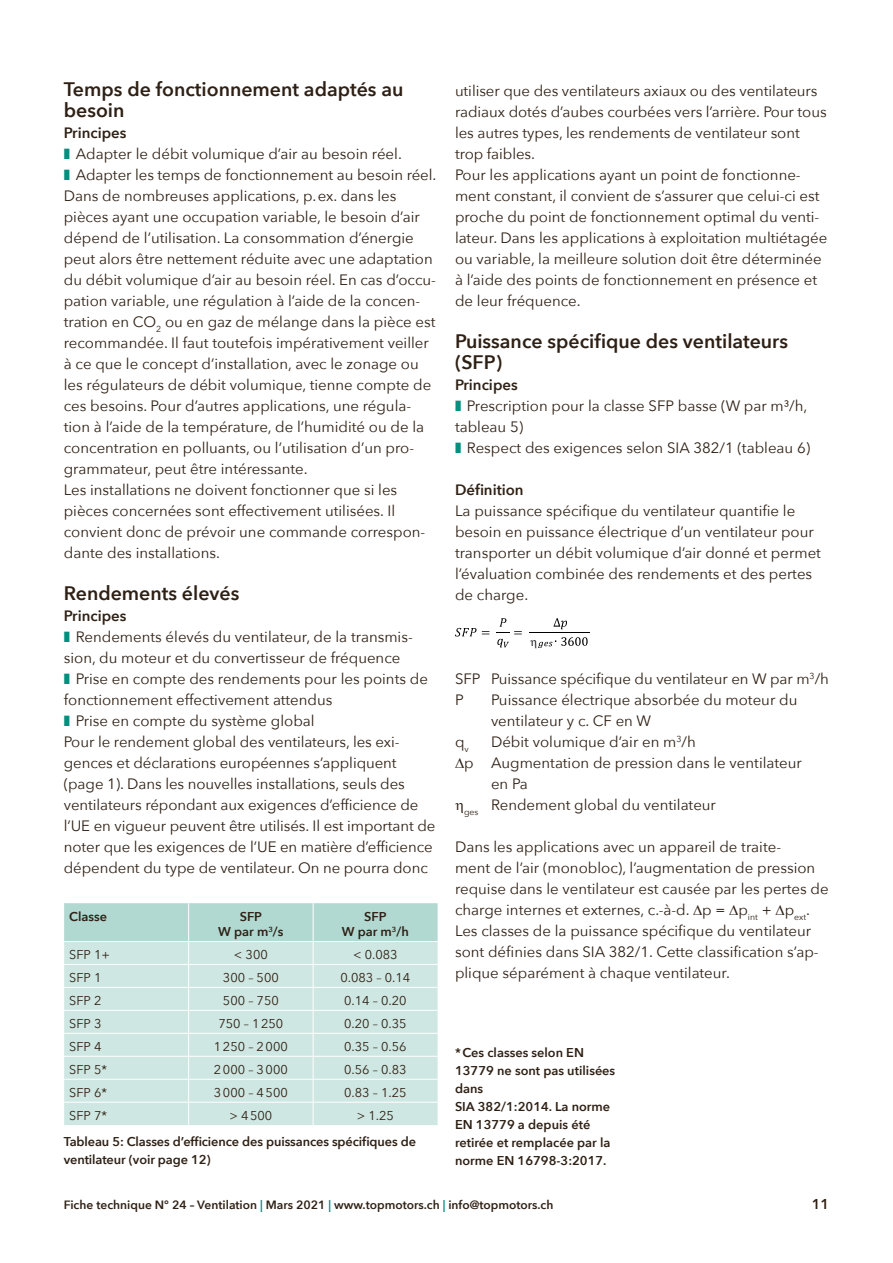
<style>
.page{position:relative;width:893px;height:1263px;background:#fff}
.page>*{position:absolute;margin:0;border:0;box-sizing:border-box;transform-origin:0 0}
.t1{font:600 19.5px/21px "Avenir Next";color:#2e2014}
.t2{font:15px/21px "Avenir Next";color:#2e2014}
.t3{font:600 15px "Avenir Next";color:#2e2014}
.t4{font:600 14.25px "Avenir Next";color:#2e2014}
.t5{font:600 12.75px/18px "Avenir Next";color:#2e2014}
.t6{font:12.75px "Avenir Next";color:#2e2014}
.t7{font:600 12px "Avenir Next";color:#2e2014}
.s1{color:#00907d}
</style>
<div class="page">
<svg style="left:64px;top:903px;width:374px;height:222px;background:#cce5e0"></svg>
<svg style="left:455px;top:628px;width:34px;height:8px"></svg>
<svg style="left:497px;top:618px;width:25px;height:29px"></svg>
<svg style="left:554px;top:618px;width:13px;height:11px"></svg>
<hr style="left:529px;top:632px;width:60px;height:1px;background:#000">
<svg style="left:538px;top:637px;width:50px;height:11px"></svg>
<h1 class="t1" style="left:64px;top:78px;width:341px">Temps de fonctionnement adaptés au besoin</h1>
<p class="t3" style="left:64px;top:120px;width:64px">Principes</p>
<p class="t2" style="left:76px;top:143px;width:328px">Adapter le débit volumique d’air au besoin réel.</p>
<p class="t2" style="left:76px;top:164px;width:362px">Adapter les temps de fonctionnement au besoin réel.</p>
<p class="t2" style="left:64px;top:185px;width:334px">Dans de nombreuses applications, p.ex. dans les</p>
<p class="t2" style="left:64px;top:206px;width:358px">pièces ayant une occupation variable, le besoin d’air</p>
<p class="t2" style="left:64px;top:227px;width:352px">dépend de l’utilisation. La consommation d’énergie</p>
<p class="t2" style="left:64px;top:248px;width:370px">peut alors être nettement réduite avec une adaptation</p>
<p class="t2" style="left:64px;top:269px;width:374px">du débit volumique d’air au besoin réel. En cas d’occu-</p>
<p class="t2" style="left:64px;top:290px;width:358px">pation variable, une régulation à l’aide de la concen-</p>
<p class="t2" style="left:64px;top:311px;width:373px">tration en CO<sub>2</sub> ou en gaz de mélange dans la pièce est</p>
<p class="t2" style="left:64px;top:332px;width:367px">recommandée. Il faut toutefois impérativement veiller</p>
<p class="t2" style="left:64px;top:353px;width:357px">à ce que le concept d’installation, avec le zonage ou</p>
<p class="t2" style="left:64px;top:374px;width:369px">les régulateurs de débit volumique, tienne compte de</p>
<p class="t2" style="left:64px;top:395px;width:349px">ces besoins. Pour d’autres applications, une régula-</p>
<p class="t2" style="left:64px;top:416px;width:362px">tion à l’aide de la température, de l’humidité ou de la</p>
<p class="t2" style="left:64px;top:437px;width:352px">concentration en polluants, ou l’utilisation d’un pro-</p>
<p class="t2" style="left:64px;top:458px;width:245px">grammateur, peut être intéressante.</p>
<p class="t2" style="left:64px;top:479px;width:335px">Les installations ne doivent fonctionner que si les</p>
<p class="t2" style="left:64px;top:500px;width:333px">pièces concernées sont effectivement utilisées. Il</p>
<p class="t2" style="left:64px;top:521px;width:363px">convient donc de prévoir une commande correspon-</p>
<p class="t2" style="left:64px;top:542px;width:158px">dante des installations.</p>
<h1 class="t1" style="left:64px;top:582px;width:177px">Rendements élevés</h1>
<p class="t3" style="left:64px;top:603px;width:64px">Principes</p>
<p class="t2" style="left:76px;top:626px;width:339px">Rendements élevés du ventilateur, de la transmis-</p>
<p class="t2" style="left:64px;top:647px;width:338px">sion, du moteur et du convertisseur de fréquence</p>
<p class="t2" style="left:76px;top:668px;width:354px">Prise en compte des rendements pour les points de</p>
<p class="t2" style="left:64px;top:689px;width:270px">fonctionnement effectivement attendus</p>
<p class="t2" style="left:76px;top:710px;width:241px">Prise en compte du système global</p>
<p class="t2" style="left:64px;top:731px;width:337px">Pour le rendement global des ventilateurs, les exi-</p>
<p class="t2" style="left:64px;top:752px;width:334px">gences et déclarations européennes s’appliquent</p>
<p class="t2" style="left:64px;top:773px;width:343px">(page 1). Dans les nouvelles installations, seuls des</p>
<p class="t2" style="left:64px;top:794px;width:356px">ventilateurs répondant aux exigences d’efficience de</p>
<p class="t2" style="left:64px;top:815px;width:373px">l’UE en vigueur peuvent être utilisés. Il est important de</p>
<p class="t2" style="left:64px;top:836px;width:370px">noter que les exigences de l’UE en matière d’efficience</p>
<p class="t2" style="left:64px;top:857px;width:366px">dépendent du type de ventilateur. On ne pourra donc</p>
<p class="t5" style="left:69px;top:907px;width:39px">Classe</p>
<p class="t5" style="left:218px;top:909px;width:67px;line-height:15px;text-align:center">SFP<br>W par m<sup>3</sup>/s</p>
<p class="t5" style="left:342px;top:909px;width:69px;line-height:15px;text-align:center">SFP<br>W par m<sup>3</sup>/h</p>
<p class="t6" style="left:69px;top:944px;width:42px">SFP 1+</p>
<p class="t6" style="left:234px;top:944px;width:35px">&lt; 300</p>
<p class="t6" style="left:353px;top:944px;width:46px">&lt; 0.083</p>
<p class="t6" style="left:69px;top:967px;width:34px">SFP 1</p>
<p class="t6" style="left:223px;top:967px;width:57px">300 – 500</p>
<p class="t6" style="left:340px;top:967px;width:71px">0.083 – 0.14</p>
<p class="t6" style="left:69px;top:990px;width:34px">SFP 2</p>
<p class="t6" style="left:223px;top:990px;width:57px">500 – 750</p>
<p class="t6" style="left:344px;top:990px;width:64px">0.14 – 0.20</p>
<p class="t6" style="left:69px;top:1013px;width:34px">SFP 3</p>
<p class="t6" style="left:218px;top:1013px;width:66px">750 – 1250</p>
<p class="t6" style="left:344px;top:1013px;width:64px">0.20 – 0.35</p>
<p class="t6" style="left:69px;top:1036px;width:34px">SFP 4</p>
<p class="t6" style="left:214px;top:1036px;width:75px">1250 – 2000</p>
<p class="t6" style="left:344px;top:1036px;width:64px">0.35 – 0.56</p>
<p class="t6" style="left:69px;top:1059px;width:39px">SFP 5*</p>
<p class="t6" style="left:214px;top:1059px;width:75px">2000 – 3000</p>
<p class="t6" style="left:344px;top:1059px;width:64px">0.56 – 0.83</p>
<p class="t6" style="left:69px;top:1082px;width:39px">SFP 6*</p>
<p class="t6" style="left:214px;top:1082px;width:75px">3000 – 4500</p>
<p class="t6" style="left:344px;top:1082px;width:64px">0.83 – 1.25</p>
<p class="t6" style="left:69px;top:1105px;width:39px">SFP 7*</p>
<p class="t6" style="left:229px;top:1105px;width:44px">&gt; 4500</p>
<p class="t6" style="left:357px;top:1105px;width:39px">&gt; 1.25</p>
<p class="t5" style="left:64px;top:1132px;width:354px">Tableau 5: Classes d’efficience des puissances spécifiques de ventilateur (voir page 12)</p>
<p class="t2" style="left:455px;top:80px;width:374px">utiliser que des ventilateurs axiaux ou des ventilateurs radiaux dotés d’aubes courbées vers l’arrière. Pour tous les autres types, les rendements de ventilateur sont trop faibles.<br>Pour les applications ayant un point de fonctionne&shy;ment constant, il convient de s’assurer que celui-ci est proche du point de fonctionnement optimal du venti&shy;lateur. Dans les applications à exploitation multiétagée ou variable, la meilleure solution doit être déterminée à l’aide des points de fonctionnement en présence et de leur fréquence.</p>
<h1 class="t1" style="left:455px;top:330px;width:334px">Puissance spécifique des ventilateurs (SFP)</h1>
<p class="t3" style="left:455px;top:372px;width:64px">Principes</p>
<p class="t2" style="left:455px;top:395px;width:354px;text-indent:12px">Prescription pour la classe SFP basse (W par m³/h, tableau 5)</p>
<p class="t2" style="left:467px;top:437px;width:345px">Respect des exigences selon SIA 382/1 (tableau 6)</p>
<p class="t3" style="left:455px;top:477px;width:70px">Définition</p>
<p class="t2" style="left:455px;top:500px;width:367px">La puissance spécifique du ventilateur quantifie le besoin en puissance électrique d’un ventilateur pour transporter un débit volumique d’air donné et permet l’évaluation combinée des rendements et des pertes de charge.</p>
<p class="t2" style="left:455px;top:668px;width:375px">SFP Puissance spécifique du ventilateur en W par m<sup>3</sup>/h<br>P</p>
<p class="t2" style="left:491px;top:689px;width:308px">Puissance électrique absorbée du moteur du ventilateur y c. CF en W</p>
<p class="t2" style="left:455px;top:731px;width:15px">q<sub>v</sub></p>
<p class="t2" style="left:491px;top:731px;width:206px">Débit volumique d’air en m<sup>3</sup>/h</p>
<p class="t2" style="left:464px;top:752px;width:339px">p Augmentation de pression dans le ventilateur</p>
<p class="t2" style="left:491px;top:773px;width:38px">en Pa</p>
<p class="t2" style="left:464px;top:794px;width:253px"><sub>ges</sub> Rendement global du ventilateur</p>
<p class="t2" style="left:455px;top:836px;width:375px">Dans les applications avec un appareil de traite-<br>ment de l’air (monobloc), l’augmentation de pression requise dans le ventilateur est causée par les pertes de charge internes et externes, c.-à-d. ∆p = ∆p<sub>int</sub> + ∆p<sub>ext</sub>.<br>Les classes de la puissance spécifique du ventilateur sont définies dans SIA 382/1. Cette classification s’ap&shy;plique séparément à chaque ventilateur.</p>
<p class="t5" style="left:455px;top:1043px;width:162px">*Ces classes selon EN<br>13779 ne sont pas utilisées dans<br>SIA 382/1:2014. La norme<br>EN 13779 a depuis été retirée et remplacée par la norme EN 16798-3:2017.</p>
<p class="t7" style="left:64px;top:1194px;width:491px">Fiche technique N° 24 – Ventilation <span class="s1">|</span> Mars 2021 <span class="s1">|</span> www.topmotors.ch <span class="s1">|</span> info@topmotors.ch</p>
<p class="t4" style="left:812px;top:1191px;width:19px">11</p>
</div>
